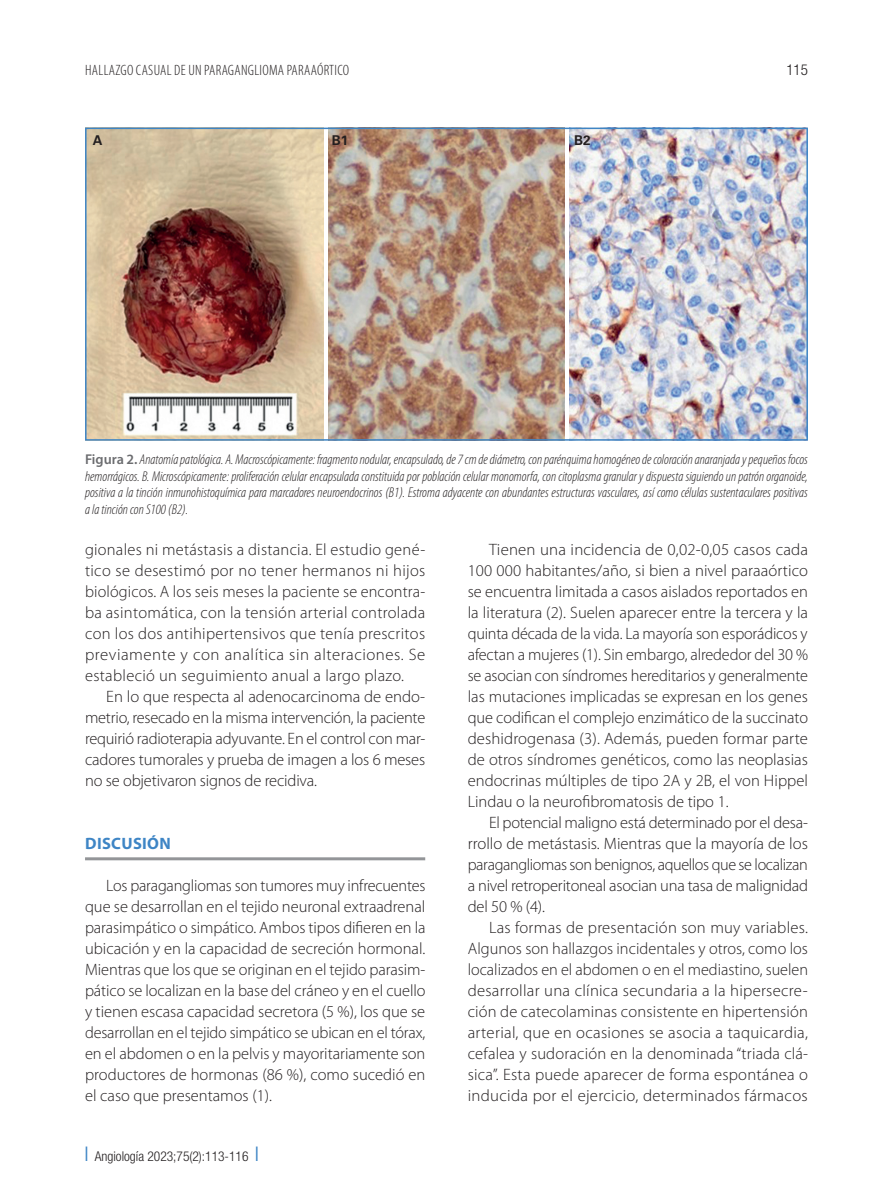
<style>
.page{position:relative;width:893px;height:1191px;background:#fff}
.page>*{position:absolute;margin:0;border:0;box-sizing:border-box;transform-origin:0 0}
.Texto_Base{font:300 16.5px/21px "Myriad Pro";color:#231f20;text-align:justify}
.Ladillo_1{font:700 16.5px "Myriad Pro";letter-spacing:.02em;color:#3e85c5}
.t1{font:300 condensed 15px "Myriad Pro";letter-spacing:.02em;color:#231f20}
.t2{font:300 condensed 15px "Helvetica Neue LT Std";color:#231f20}
.Pie_figura{font:italic 300 condensed 14.25px/16.5px "Myriad Pro";color:#231f20;text-align:justify}
.t3{font:300 condensed 13.5px "Helvetica Neue LT Std";color:#231f20}
.t4{font:700 13.5px "Univers LT Std";color:#231f20}
.s1{font-weight:600;font-style:normal;font-stretch:normal;color:#6c6d70}
.s2{color:#3e85c5}
</style>
<div class="page">
<hr style="left:85px;top:857px;width:340px;height:3px;background:#939598">
<img style="left:88px;top:131px;width:236px;height:307px">
<img style="left:328px;top:131px;width:237px;height:307px">
<img style="left:569px;top:131px;width:236px;height:307px">
<div style="left:85px;top:128px;width:723px;height:313px;border:2px solid #3e85c5"></div>
<p class="t1" style="left:85px;top:61px;width:265px">HALLAZGO CASUAL DE UN PARAGANGLIOMA PARAAÓRTICO</p>
<p class="t2" style="left:786px;top:61px;width:23px">115</p>
<p class="t4" style="left:93px;top:132px;width:11px">A</p>
<p class="t4" style="left:332px;top:132px;width:18px">B1</p>
<p class="t4" style="left:574px;top:132px;width:18px">B2</p>
<p class="Pie_figura" style="left:85px;top:451px;width:724px"><span class="s1">Figura 2.</span> Anatomía patológica. A. Macroscópicamente: fragmento nodular, encapsulado, de 7 cm de diámetro, con parénquima homogéneo de coloración anaranjada y pequeños focos hemorrágicos. B. Microscópicamente: proliferación celular encapsulada constituida por población celular monomorfa, con citoplasma granular y dispuesta siguiendo un patrón organoide, positiva a la tinción inmunohistoquímica para marcadores neuroendocrinos (B1). Estroma adyacente con abundantes estructuras vasculares, así como células sustentaculares positivas a la tinción con S100 (B2).</p>
<p class="Texto_Base" style="left:85px;top:538px;width:342px">gionales ni metástasis a distancia. El estudio gené&shy;tico se desestimó por no tener hermanos ni hijos biológicos. A los seis meses la paciente se encontra&shy;ba asintomática, con la tensión arterial controlada con los dos antihipertensivos que tenía prescritos previamente y con analítica sin alteraciones. Se estableció un seguimiento anual a largo plazo.</p>
<p class="Texto_Base" style="left:85px;top:685px;width:342px;text-indent:21px">En lo que respecta al adenocarcinoma de endo&shy;metrio, resecado en la misma intervención, la paciente requirió radioterapia adyuvante. En el control con mar&shy;cadores tumorales y prueba de imagen a los 6 meses no se objetivaron signos de recidiva.</p>
<p class="Ladillo_1" style="left:85px;top:832px;width:87px">DISCUSIÓN</p>
<p class="Texto_Base" style="left:85px;top:874px;width:342px;text-indent:21px">Los paragangliomas son tumores muy infrecuentes que se desarrollan en el tejido neuronal extraadrenal parasimpático o simpático. Ambos tipos difieren en la ubicación y en la capacidad de secreción hormonal.<br>Mientras que los que se originan en el tejido parasim&shy;pático se localizan en la base del cráneo y en el cuello y tienen escasa capacidad secretora (5 %), los que se desarrollan en el tejido simpático se ubican en el tórax, en el abdomen o en la pelvis y mayoritariamente son productores de hormonas (86 %), como sucedió en el caso que presentamos (1).</p>
<p class="t3" style="left:85px;top:1148px;width:175px"><span class="s2">❘</span> Angiología 2023;75(2):113-116 <span class="s2">❘</span></p>
<p class="Texto_Base" style="left:468px;top:538px;width:342px;text-indent:21px">Tienen una incidencia de 0,02-0,05 casos cada 100 000 habitantes/año, si bien a nivel paraaórtico se encuentra limitada a casos aislados reportados en la literatura (2). Suelen aparecer entre la tercera y la quinta década de la vida. La mayoría son esporádicos y afectan a mujeres (1). Sin embargo, alrededor del 30 % se asocian con síndromes hereditarios y generalmente las mutaciones implicadas se expresan en los genes que codifican el complejo enzimático de la succinato deshidrogenasa (3). Además, pueden formar parte de otros síndromes genéticos, como las neoplasias endocrinas múltiples de tipo 2A y 2B, el von Hippel Lindau o la neurofibromatosis de tipo 1.</p>
<p class="Texto_Base" style="left:468px;top:811px;width:342px;text-indent:21px">El potencial maligno está determinado por el desa&shy;rrollo de metástasis. Mientras que la mayoría de los paragangliomas son benignos, aquellos que se localizan a nivel retroperitoneal asocian una tasa de malignidad del 50 % (4).</p>
<p class="Texto_Base" style="left:468px;top:916px;width:342px;text-indent:21px">Las formas de presentación son muy variables.<br>Algunos son hallazgos incidentales y otros, como los localizados en el abdomen o en el mediastino, suelen desarrollar una clínica secundaria a la hipersecre&shy;ción de catecolaminas consistente en hipertensión arterial, que en ocasiones se asocia a taquicardia, cefalea y sudoración en la denominada “triada clá&shy;sica”. Esta puede aparecer de forma espontánea o inducida por el ejercicio, determinados fármacos</p>
</div>
